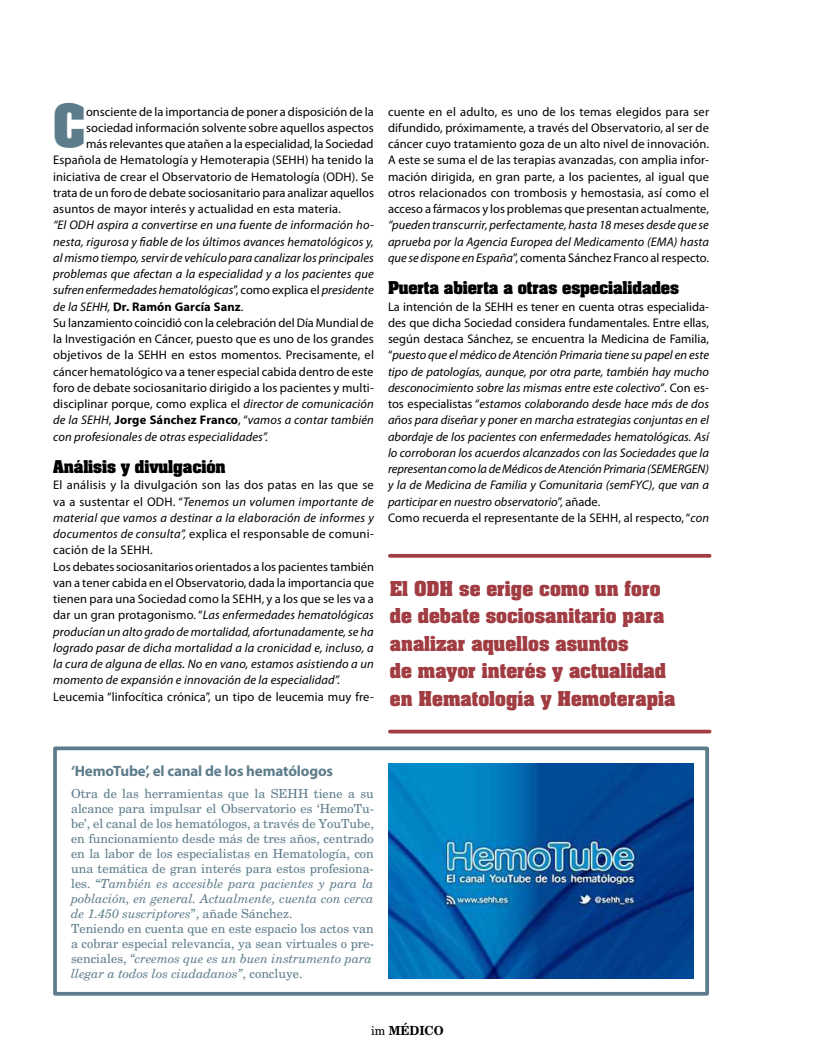
<style>
.page{position:relative;width:815px;height:1063px;background:#fff}
.page>*{position:absolute;margin:0;border:0;box-sizing:border-box;transform-origin:0 0}
.t1{font:700 50.38px "Aardvark";color:#5d7c8b;scale:.92 1}
.t2{font:700 17.5px/27.5px "Aardvark";color:#a13d42}
.t3{font:700 15px "Aardvark";letter-spacing:-.01em;color:#000}
.t4{font:700 15px "Myriad Pro";letter-spacing:-.01em;color:#5d7c8b}
.t5{font:italic 12.5px/16.2px "Myriad Pro";letter-spacing:.005em;color:#000}
.t6{font:12.5px/16.2px "Myriad Pro";letter-spacing:.005em;color:#000;text-align:justify}
.t7{font:12.5px/15px "New Brunswick";color:#5d7c8b}
.t8{font:700 12.5px "New Brunswick";color:#000;scale:.95 1}
.s1{font-style:normal}
.s2{font-weight:700;font-style:normal}
.s3{font-style:italic}
.s4{font-weight:400}
</style>
<div class="page">
<div style="left:53px;top:746px;width:656px;height:250px;border:4px solid #5d7c8b"></div>
<img style="left:388px;top:764px;width:305px;height:214px">
<svg style="left:390px;top:554px;width:320px;height:4px"></svg>
<hr style="left:390px;top:730px;width:320px;height:3px;background:#a13d42">
<h1 class="t1" style="left:53px;top:89px;width:37px">C</h1>
<p class="t6" style="left:86px;top:103px;width:289px">onsciente de la importancia de poner a disposición de la</p>
<p class="t6" style="left:86px;top:119px;width:289px">sociedad información solvente sobre aquellos aspectos</p>
<p class="t6" style="left:86px;top:136px;width:289px">más relevantes que atañen a la especialidad, la Sociedad</p>
<p class="t6" style="left:53px;top:152px;width:322px">Española de Hematología y Hemoterapia (SEHH) ha tenido la</p>
<p class="t6" style="left:53px;top:168px;width:322px">iniciativa de crear el Observatorio de Hematología (ODH). Se</p>
<p class="t6" style="left:53px;top:184px;width:322px">trata de un foro de debate sociosanitario para analizar aquellos</p>
<p class="t6" style="left:53px;top:201px;width:289px">asuntos de mayor interés y actualidad en esta materia.</p>
<p class="t5" style="left:53px;top:217px;width:322px">“El ODH aspira a convertirse en una fuente de información ho&shy;nesta, rigurosa y fiable de los últimos avances hematológicos y, al mismo tiempo, servir de vehículo para canalizar los principales problemas que afectan a la especialidad y a los pacientes que sufren enfermedades hematológicas<span class="s1">”, como explica el</span> presidente de la SEHH, <span class="s2">Dr. Ramón García Sanz</span><span class="s1">.<br>Su lanzamiento coincidió con la celebración del Día Mundial de la Investigación en Cáncer, puesto que es uno de los grandes objetivos de la SEHH en estos momentos. Precisamente, el cáncer hematológico va a tener especial cabida dentro de este foro de debate sociosanitario dirigido a los pacientes y multi&shy;disciplinar porque, como explica el</span> director de comunicación de la SEHH<span class="s1">,</span> <span class="s2">Jorge Sánchez Franco</span><span class="s1">, “</span>vamos a contar también con profesionales de otras especialidades”.</p>
<p class="t3" style="left:53px;top:456px;width:174px">Análisis y divulgación</p>
<p class="t5" style="left:53px;top:477px;width:322px"><span class="s1">El análisis y la divulgación son las dos patas en las que se va a sustentar el ODH. “</span>Tenemos un volumen importante de material que vamos a destinar a la elaboración de informes y documentos de consulta”, <span class="s1">explica el responsable de comuni&shy;cación de la SEHH.<br>Los debates sociosanitarios orientados a los pacientes también van a tener cabida en el Observatorio, dada la importancia que tienen para una Sociedad como la SEHH, y a los que se les va a dar un gran protagonismo. “</span>Las enfermedades hematológicas producían un alto grado de mortalidad, afortunadamente, se ha logrado pasar de dicha mortalidad a la cronicidad e, incluso, a la cura de alguna de ellas. No en vano, estamos asistiendo a un momento de expansión e innovación de la especialidad”.</p>
<p class="t6" style="left:53px;top:688px;width:322px">Leucemia “linfocítica crónica”, un tipo de leucemia muy fre-</p>
<p class="t6" style="left:388px;top:103px;width:323px">cuente en el adulto, es uno de los temas elegidos para ser difundido, próximamente, a través del Observatorio, al ser de cáncer cuyo tratamiento goza de un alto nivel de innovación.<br>A este se suma el de las terapias avanzadas, con amplia infor&shy;mación dirigida, en gran parte, a los pacientes, al igual que otros relacionados con trombosis y hemostasia, así como el acceso a fármacos y los problemas que presentan actualmente,</p>
<p class="t5" style="left:388px;top:217px;width:323px;text-align:justify">“pueden transcurrir, perfectamente, hasta 18 meses desde que se aprueba por la Agencia Europea del Medicamento (EMA) hasta que se dispone en España<span class="s1">”, comenta Sánchez Franco al respecto.</span></p>
<p class="t3" style="left:388px;top:277px;width:293px">Puerta abierta a otras especialidades</p>
<p class="t5" style="left:388px;top:298px;width:323px"><span class="s1">La intención de la SEHH es tener en cuenta otras especialida&shy;des que dicha Sociedad considera fundamentales. Entre ellas, según destaca Sánchez, se encuentra la Medicina de Familia, “</span>puesto que el médico de Atención Primaria tiene su papel en este tipo de patologías, aunque, por otra parte, también hay mucho desconocimiento sobre las mismas entre este colectivo”<span class="s1">. Con es&shy;tos especialistas “</span>estamos colaborando desde hace más de dos años para diseñar y poner en marcha estrategias conjuntas en el abordaje de los pacientes con enfermedades hematológicas. Así lo corroboran los acuerdos alcanzados con las Sociedades que la representan como la de Médicos de Atención Primaria (SEMERGEN) y la de Medicina de Familia y Comunitaria (semFYC), que van a participar en nuestro observatorio<span class="s1">”, añade.<br>Como recuerda el representante de la SEHH, al respecto, “</span>con</p>
<h2 class="t2" style="left:390px;top:574px;width:287px">El ODH se erige como un foro de debate sociosanitario para analizar aquellos asuntos<br>de mayor interés y actualidad en Hematología y Hemoterapia</h2>
<p class="t4" style="left:71px;top:761px;width:263px">‘HemoTube’, el canal de los hematólogos</p>
<p class="t7" style="left:71px;top:785px;width:304px">Otra de las herramientas que la SEHH tiene a su alcance para impulsar el Observatorio es ‘HemoTu&shy;be’, el canal de los hematólogos, a través de YouTube, en funcionamiento desde más de tres años, centrado en la labor de los especialistas en Hematología, con una temática de gran interés para estos profesiona&shy;les. “<span class="s3">También es accesible para pacientes y para la población, en general. Actualmente, cuenta con cerca de 1.450 suscriptores</span>”, añade Sánchez.<br>Teniendo en cuenta que en este espacio los actos van a cobrar especial relevancia, ya sean virtuales o pre&shy;senciales, <span class="s3">“creemos que es un buen instrumento para llegar a todos los ciudadanos”</span>, concluye.</p>
<p class="t8" style="left:371px;top:1022px;width:78px"><span class="s4">im</span> MÉDICO</p>
</div>
